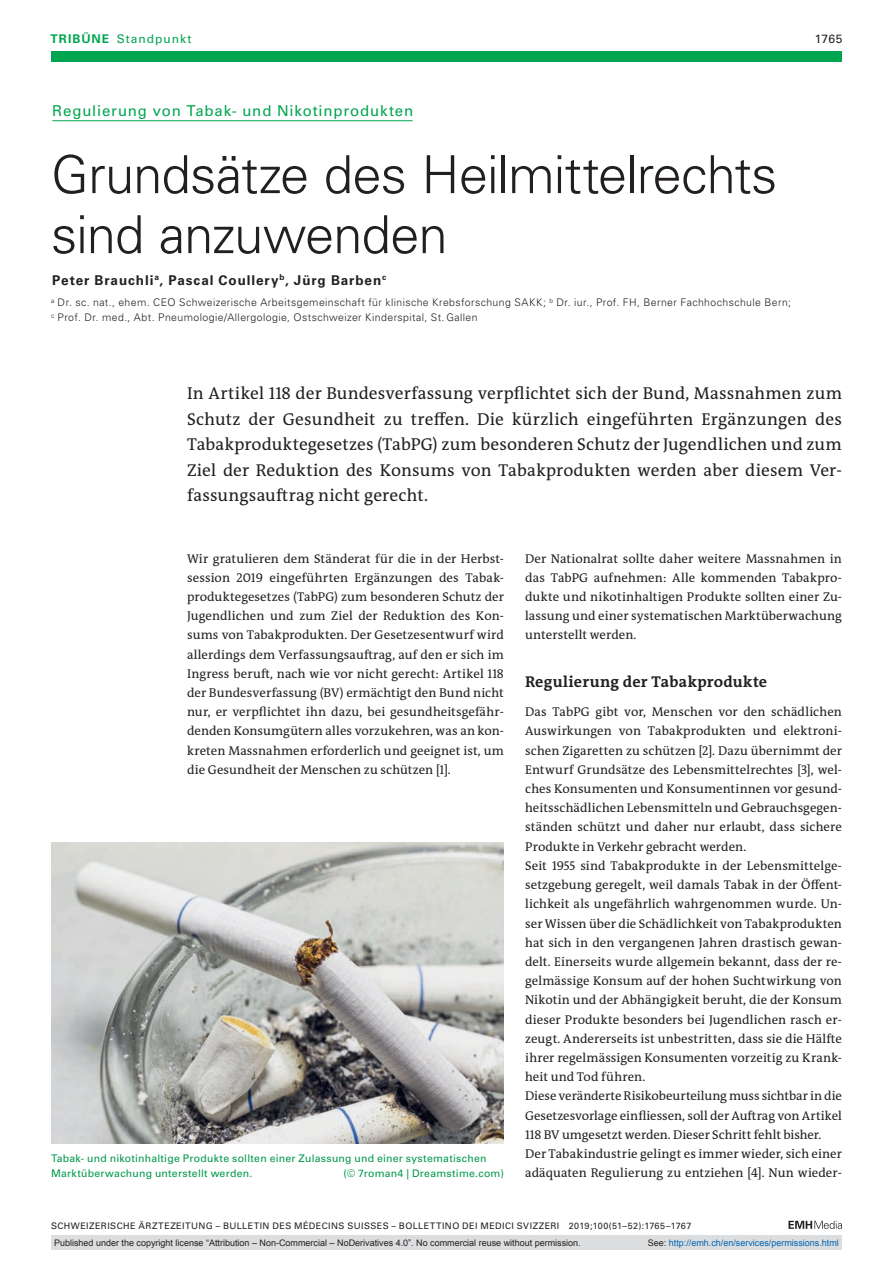
<style>
.page{position:relative;width:893px;height:1263px;background:#fff}
.page>*{position:absolute;margin:0;border:0;box-sizing:border-box;transform-origin:0 0}
.t1{font:300 52.5px/60px "Univers LT Std";letter-spacing:-.02em;color:#231f20}
.t2{font:17.25px/25.5px "The Antiqua B W5 Plain";letter-spacing:.01em;color:#231f20;text-align:justify}
.t3{font:700 15.75px "The Antiqua B W7";letter-spacing:.015em;color:#231f20}
.t4{font:15px "Univers LT Std";letter-spacing:.055em;color:#00a54f}
.t5{font:700 13.5px "Univers LT Std";letter-spacing:.065em;color:#231f20}
.t6{font:12.75px/19.2px "The Antiqua B W5 Plain";letter-spacing:.005em;color:#231f20;text-align:justify}
.t7{font:12px "Univers LT Std";letter-spacing:.08em;color:#00a54f}
.t8{font:12px "Univers LT Std";color:#231f20}
.t9{font:300 10.5px/15px "Univers LT Std";letter-spacing:.04em;color:#231f20}
.t10{font:10.5px/15.8px "Univers LT Std";letter-spacing:.02em;color:#00984a}
.t11{font:9px "Arial";color:#231f20}
.t12{font:9px "Univers LT Std";letter-spacing:.05em;color:#231f20}
.t13{font:9px "Arial";color:#0166b3}
.s1{font-weight:700}
.s2{color:#231f20}
</style>
<div class="page">
<svg style="left:788px;top:1221px;width:54px;height:8px"></svg>
<div style="left:51px;top:51px;width:791px;height:11px;background:#00a54f"></div>
<hr style="left:52px;top:120px;width:361px;height:1px;background:#00a54f">
<img style="left:51px;top:842px;width:453px;height:302px">
<div style="left:51px;top:1235px;width:791px;height:15px;background:#dcdddf"></div>
<p class="t7" style="left:51px;top:31px;width:142px"><span class="s1">TRIBÜNE</span> Standpunkt</p>
<p class="t8" style="left:815px;top:31px;width:29px">1765</p>
<p class="t4" style="left:52px;top:102px;width:363px">Regulierung von Tabak- und Nikotinprodukten</p>
<h1 class="t1" style="left:51px;top:145px;width:728px">Grundsätze des Heilmittelrechts sind anzuwenden</h1>
<p class="t5" style="left:52px;top:272px;width:336px">Peter Brauchli<sup>a</sup>, Pascal Coullery<sup>b</sup>, Jürg Barben<sup>c</sup></p>
<p class="t9" style="left:51px;top:295px;width:741px"><sup>a</sup> Dr. sc. nat., ehem. CEO Schweizerische Arbeitsgemeinschaft für klinische Krebsforschung SAKK; <sup>b</sup> Dr. iur., Prof. FH, Berner Fachhochschule Bern; <sup>c</sup> Prof. Dr. med., Abt. Pneumologie/Allergologie, Ostschweizer Kinderspital, St. Gallen</p>
<p class="t2" style="left:187px;top:381px;width:656px">In Artikel 118 der Bundesverfassung verpflichtet sich der Bund, Massnahmen zum Schutz der Gesundheit zu treffen. Die kürzlich eingeführten Ergänzungen des Tabakproduktegesetzes (TabPG) zum besonderen Schutz der Jugendlichen und zum Ziel der Reduktion des Konsums von Tabakprodukten werden aber diesem Ver&shy;fassungsauftrag nicht gerecht.</p>
<p class="t6" style="left:187px;top:549px;width:318px">Wir gratulieren dem Ständerat für die in der Herbst&shy;session 2019 eingeführten Ergänzungen des Tabak&shy;produktegesetzes (TabPG) zum besonderen Schutz der Jugendlichen und zum Ziel der Reduktion des Kon&shy;sums von Tabakprodukten. Der Gesetzesentwurf wird allerdings dem Verfassungsauftrag, auf den er sich im Ingress beruft, nach wie vor nicht gerecht: Artikel 118 der Bundesverfassung (BV) ermächtigt den Bund nicht nur, er verpflichtet ihn dazu, bei gesundheitsgefähr&shy;denden Konsumgütern alles vorzukehren, was an kon&shy;kreten Massnahmen erforderlich und geeignet ist, um die Gesundheit der Menschen zu schützen [1].</p>
<p class="t6" style="left:525px;top:549px;width:318px">Der Nationalrat sollte daher weitere Massnahmen in das TabPG aufnehmen: Alle kommenden Tabakpro&shy;dukte und nikotinhaltigen Produkte sollten einer Zu&shy;lassung und einer systematischen Marktüberwachung unterstellt werden.</p>
<p class="t3" style="left:525px;top:672px;width:244px">Regulierung der Tabakprodukte</p>
<p class="t6" style="left:525px;top:702px;width:318px;text-align:left">Das TabPG gibt vor, Menschen vor den schädlichen Auswirkungen von Tabakprodukten und elektroni&shy;schen Zigaretten zu schützen [2]. Dazu übernimmt der Entwurf Grundsätze des Lebensmittelrechtes [3], wel&shy;ches Konsumenten und Konsumentinnen vor gesund&shy;heitsschädlichen Lebensmitteln und Gebrauchsgegen&shy;ständen schützt und daher nur erlaubt, dass sichere Produkte in Verkehr gebracht werden.<br>Seit 1955 sind Tabakprodukte in der Lebensmittelge&shy;setzgebung geregelt, weil damals Tabak in der Öffent&shy;lichkeit als ungefährlich wahrgenommen wurde. Un&shy;ser Wissen über die Schädlichkeit von Tabakprodukten hat sich in den vergangenen Jahren drastisch gewan&shy;delt. Einerseits wurde allgemein bekannt, dass der re&shy;gelmässige Konsum auf der hohen Suchtwirkung von Nikotin und der Abhängigkeit beruht, die der Konsum dieser Produkte besonders bei Jugendlichen rasch er&shy;zeugt. Andererseits ist unbestritten, dass sie die Hälfte ihrer regelmässigen Konsumenten vorzeitig zu Krank&shy;heit und Tod führen.<br>Diese veränderte Risikobeurteilung muss sichtbar in die Gesetzesvorlage einfliessen, soll der Auftrag von Artikel 118 BV umgesetzt werden. Dieser Schritt fehlt bisher.<br>Der Tabakindustrie gelingt es immer wieder, sich einer adäquaten Regulierung zu entziehen [4]. Nun wieder-</p>
<p class="t10" style="left:51px;top:1150px;width:437px">Tabak- und nikotinhaltige Produkte sollten einer Zulassung und einer systematischen<br>Marktüberwachung unterstellt werden.</p>
<p class="t10" style="left:343px;top:1166px;width:162px">(© 7roman4 | Dreamstime.com)</p>
<p class="t12" style="left:51px;top:1220px;width:642px">SCHWEIZERISCHE ÄRZTEZEITUNG – BULLETIN DES MÉDECINS SUISSES – BOLLETTINO DEI MEDICI SVIZZERI 2019;100(51–52):1765–1767</p>
<p class="t11" style="left:54px;top:1237px;width:528px">Published under the copyright license “Attribution – Non-Commercial – NoDerivatives 4.0”. No commercial reuse without permission.</p>
<p class="t13" style="left:648px;top:1237px;width:193px"><span class="s2">See:</span> http://emh.ch/en/services/permissions.html</p>
</div>
